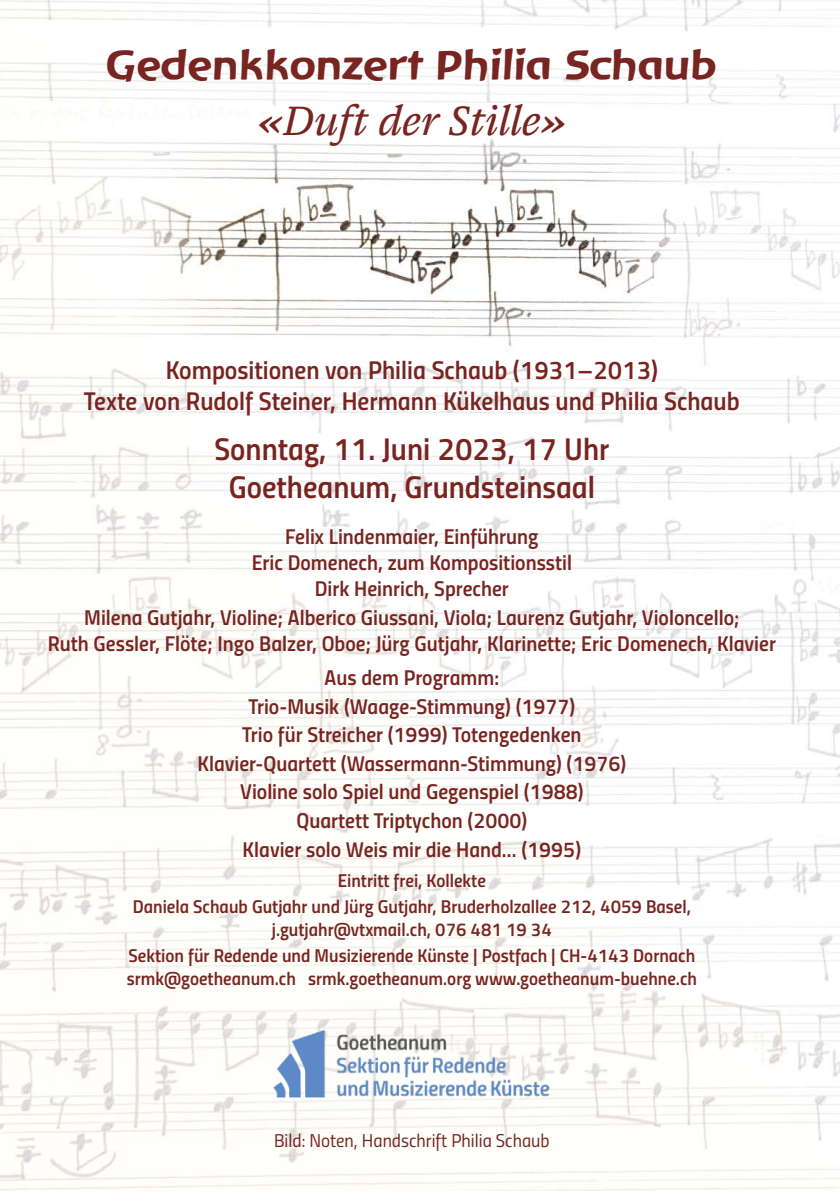
<style>
.page{position:relative;width:840px;height:1191px;background:#fff}
.page>*{position:absolute;margin:0;border:0;box-sizing:border-box;transform-origin:0 0}
.t1{font:43px "Baar Goetheanis";color:#782420}
.t2{font:italic 43px "Pensum Pro";color:#782420}
.t3{font:31.4px/37.8px "Titillium Semibold Upright";color:#782420;text-align:center}
.t4{font:25.8px/31.4px "Titillium Semibold Upright";color:#782420;text-align:center}
.t5{font:21.4px/28.6px "Titillium Semibold Upright";color:#782420;text-align:center}
.t6{font:18.6px/26.4px "Titillium Semibold Upright";color:#782420;text-align:center}
.t7{font:18.6px "Titillium Regular Upright";color:#782420}
</style>
<div class="page">
<img style="left:0;top:0;width:839px;height:1191px">
<img style="left:258px;top:1015px;width:306px;height:82px">
<h1 class="t1" style="left:106px;top:42px;width:611px">Gedenkkonzert Philia Schaub</h1>
<h1 class="t2" style="left:257px;top:90px;width:310px">«Duft der Stille»</h1>
<p class="t4" style="left:84px;top:352px;width:657px">Kompositionen von Philia Schaub (1931–2013)<br>Texte von Rudolf Steiner, Hermann Kükelhaus und Philia Schaub</p>
<h2 class="t3" style="left:214px;top:428px;width:396px">Sonntag, 11. Juni 2023, 17 Uhr<br>Goetheanum, Grundsteinsaal</h2>
<p class="t5" style="left:251px;top:522px;width:321px;line-height:25.8px">Felix Lindenmaier, Einführung<br>Eric Domenech, zum Kompositionsstil<br>Dirk Heinrich, Sprecher</p>
<p class="t5" style="left:48px;top:604px;width:729px;line-height:25.8px">Milena Gutjahr, Violine; Alberico Giussani, Viola; Laurenz Gutjahr, Violoncello;<br>Ruth Gessler, Flöte; Ingo Balzer, Oboe; Jürg Gutjahr, Klarinette; Eric Domenech, Klavier</p>
<p class="t5" style="left:197px;top:662px;width:430px">Aus dem Programm:<br>Trio-Musik (Waage-Stimmung) (1977)<br>Trio für Streicher (1999) Totengedenken Klavier-Quartett (Wassermann-Stimmung) (1976)<br>Violine solo Spiel und Gegenspiel (1988)<br>Quartett Triptychon (2000)<br>Klavier solo Weis mir die Hand… (1995)</p>
<p class="t6" style="left:133px;top:866px;width:559px">Eintritt frei, Kollekte<br>Daniela Schaub Gutjahr und Jürg Gutjahr, Bruderholzallee 212, 4059 Basel,</p>
<p class="t6" style="left:128px;top:915px;width:568px">j.gutjahr@vtxmail.ch, 076 481 19 34<br>Sektion für Redende und Musizierende Künste | Postfach | CH-4143 Dornach</p>
<p class="t6" style="left:127px;top:963px;width:571px">srmk@goetheanum.ch srmk.goetheanum.org www.goetheanum-buehne.ch</p>
<p class="t7" style="left:274px;top:1126px;width:277px">Bild: Noten, Handschrift Philia Schaub</p>
</div>
